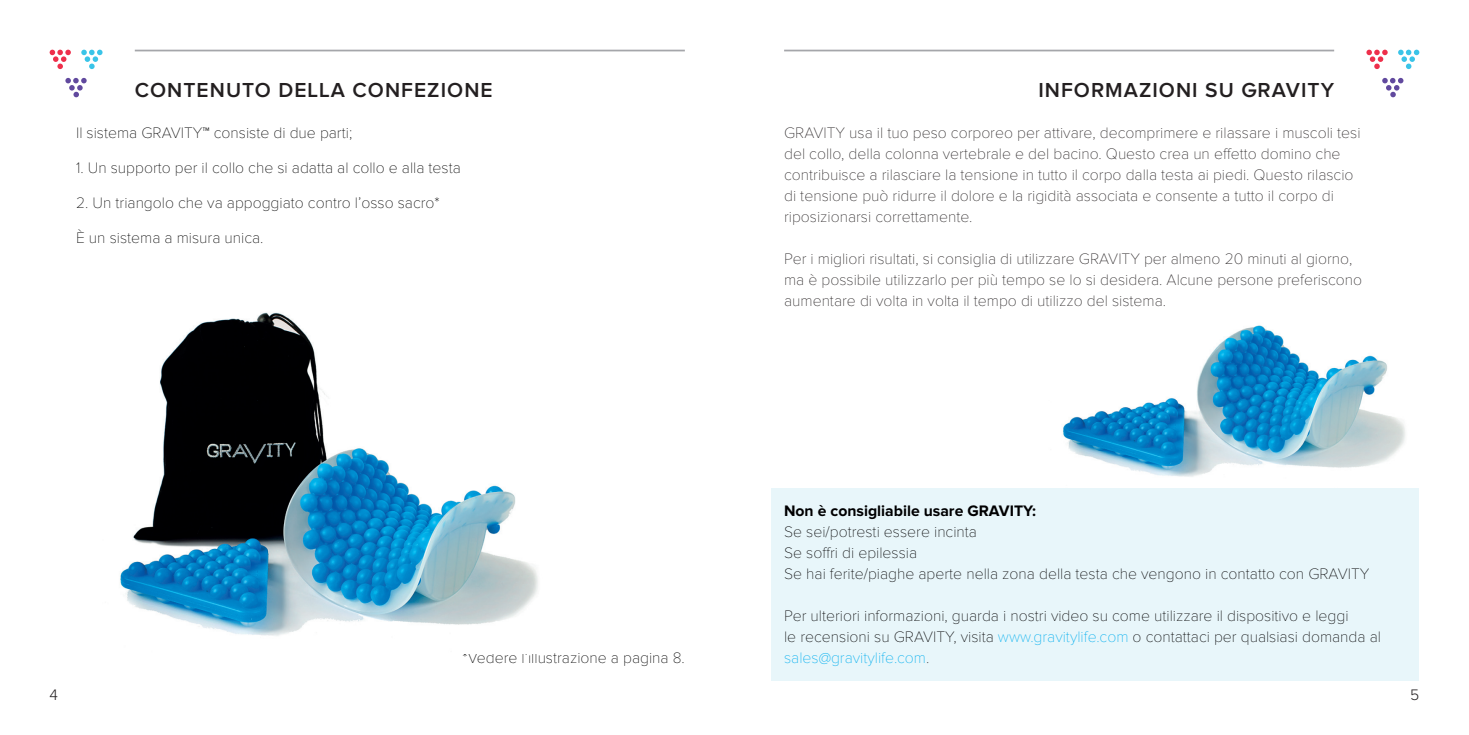
<style>
.page{position:relative;width:1469px;height:735px;background:#fff}
.page>*{position:absolute;margin:0;border:0;box-sizing:border-box;transform-origin:0 0}
.t1{font:600 21px "Proxima Nova A";letter-spacing:.05em;color:#231f20}
.t2{font:100 15.75px/21px "Proxima Nova T";color:#231f20}
.t3{font:100 15.75px "Proxima Nova T";color:#000001}
.t4{font:700 15.75px "Proxima Nova";color:#000001}
.t5{font:100 15.75px "Proxima Nova T";color:#00aeef}
.t6{font:300 15.75px "Proxima Nova A";color:#231f20}
.s1{color:#00aeef}
.s2{color:#231f20}
</style>
<div class="page">
<svg style="left:81px;top:50px;width:22px;height:19px"></svg>
<svg style="left:50px;top:50px;width:21px;height:19px"></svg>
<svg style="left:65px;top:78px;width:22px;height:19px"></svg>
<hr style="left:135px;top:50px;width:550px;height:1px;background:#a5a6aa">
<hr style="left:784px;top:50px;width:550px;height:1px;background:#a5a6aa">
<svg style="left:1398px;top:50px;width:21px;height:19px"></svg>
<svg style="left:1366px;top:50px;width:21px;height:19px"></svg>
<svg style="left:1382px;top:78px;width:21px;height:19px"></svg>
<img style="left:1063px;top:325px;width:342px;height:152px">
<div style="left:771px;top:487px;width:647px;height:192px;background:#e8f6fa"></div>
<img style="left:120px;top:312px;width:418px;height:324px">
<p class="t1" style="left:135px;top:78px;width:359px">CONTENUTO DELLA CONFEZIONE</p>
<p class="t1" style="left:1038px;top:78px;width:297px">INFORMAZIONI SU GRAVITY</p>
<p class="t3" style="left:76px;top:123px;width:278px">Il sistema GRAVITY™ consiste di due parti;</p>
<p class="t3" style="left:76px;top:158px;width:386px">1. Un supporto per il collo che si adatta al collo e alla testa</p>
<p class="t3" style="left:76px;top:193px;width:365px">2. Un triangolo che va appoggiato contro l’osso sacro*</p>
<p class="t3" style="left:76px;top:228px;width:189px">È un sistema a misura unica.</p>
<p class="t3" style="left:462px;top:648px;width:224px">*Vedere l’illustrazione a pagina 8.</p>
<p class="t2" style="left:784px;top:122px;width:578px">GRAVITY usa il tuo peso corporeo per attivare, decomprimere e rilassare i muscoli tesi del collo, della colonna vertebrale e del bacino. Questo crea un effetto domino che contribuisce a rilasciare la tensione in tutto il corpo dalla testa ai piedi. Questo rilascio di tensione può ridurre il dolore e la rigidità associata e consente a tutto il corpo di riposizionarsi correttamente.</p>
<p class="t2" style="left:784px;top:248px;width:579px">Per i migliori risultati, si consiglia di utilizzare GRAVITY per almeno 20 minuti al giorno, ma è possibile utilizzarlo per più tempo se lo si desidera. Alcune persone preferiscono aumentare di volta in volta il tempo di utilizzo del sistema.</p>
<p class="t4" style="left:784px;top:501px;width:253px">Non è consigliabile usare GRAVITY:</p>
<p class="t3" style="left:784px;top:522px;width:194px">Se sei/potresti essere incinta</p>
<p class="t3" style="left:784px;top:543px;width:135px">Se soffri di epilessia</p>
<p class="t3" style="left:784px;top:564px;width:587px">Se hai ferite/piaghe aperte nella zona della testa che vengono in contatto con GRAVITY</p>
<p class="t3" style="left:784px;top:606px;width:566px">Per ulteriori informazioni, guarda i nostri video su come utilizzare il dispositivo e leggi</p>
<p class="t3" style="left:784px;top:627px;width:598px">le recensioni su GRAVITY, visita <span class="s1">www.gravitylife.com</span> o contattaci per qualsiasi domanda al</p>
<p class="t5" style="left:784px;top:648px;width:147px">sales@gravitylife.com<span class="s2">.</span></p>
<p class="t6" style="left:50px;top:685px;width:10px">4</p>
<p class="t6" style="left:1410px;top:685px;width:11px">5</p>
</div>
